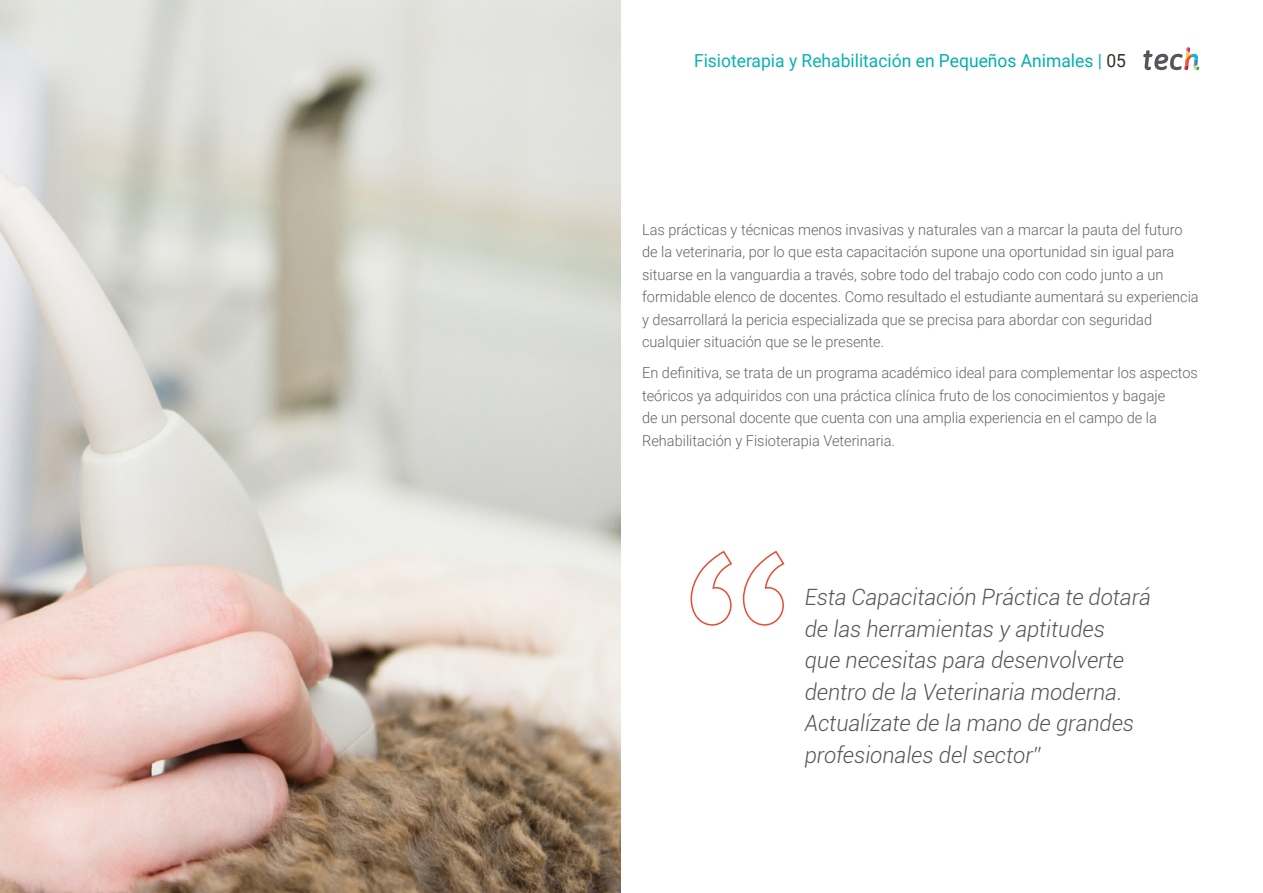
<style>
.page{position:relative;width:1263px;height:893px;background:#fff}
.page>*{position:absolute;margin:0;border:0;box-sizing:border-box;transform-origin:0 0}
.t1{font:italic 300 22.5px/31.5px "Roboto";color:#52555b}
.t2{font:18px "Roboto";color:#09b2af}
.t3{font:300 15px/22.5px "Roboto";color:#61646a}
.s1{color:#00b0ae}
.s2{color:#312e20}
</style>
<div class="page">
<svg style="left:690px;top:550px;width:95px;height:76px"></svg>
<img style="left:0;top:0;width:621px;height:893px">
<svg style="left:1143px;top:47px;width:56px;height:24px"></svg>
<p class="t2" style="left:694px;top:48px;width:433px">Fisioterapia y Rehabilitació<span class="s1">n en Pequeños Animales |</span> <span class="s2">05</span></p>
<p class="t3" style="left:642px;top:217px;width:558px">Las prácticas y técnicas menos invasivas y naturales van a marcar la pauta del futuro de la veterinaria, por lo que esta capacitación supone una oportunidad sin igual para situarse en la vanguardia a través, sobre todo del trabajo codo con codo junto a un formidable elenco de docentes. Como resultado el estudiante aumentará su experiencia y desarrollará la pericia especializada que se precisa para abordar con seguridad cualquier situación que se le presente.</p>
<p class="t3" style="left:642px;top:361px;width:557px">En definitiva, se trata de un programa académico ideal para complementar los aspectos teóricos ya adquiridos con una práctica clínica fruto de los conocimientos y bagaje<br>de un personal docente que cuenta con una amplia experiencia en el campo de la Rehabilitación y Fisioterapia Veterinaria.</p>
<h1 class="t1" style="left:805px;top:581px;width:348px">Esta Capacitación Práctica te dotará de las herramientas y aptitudes<br>que necesitas para desenvolverte dentro de la Veterinaria moderna.<br>Actualízate de la mano de grandes profesionales del sector”</h1>
</div>
